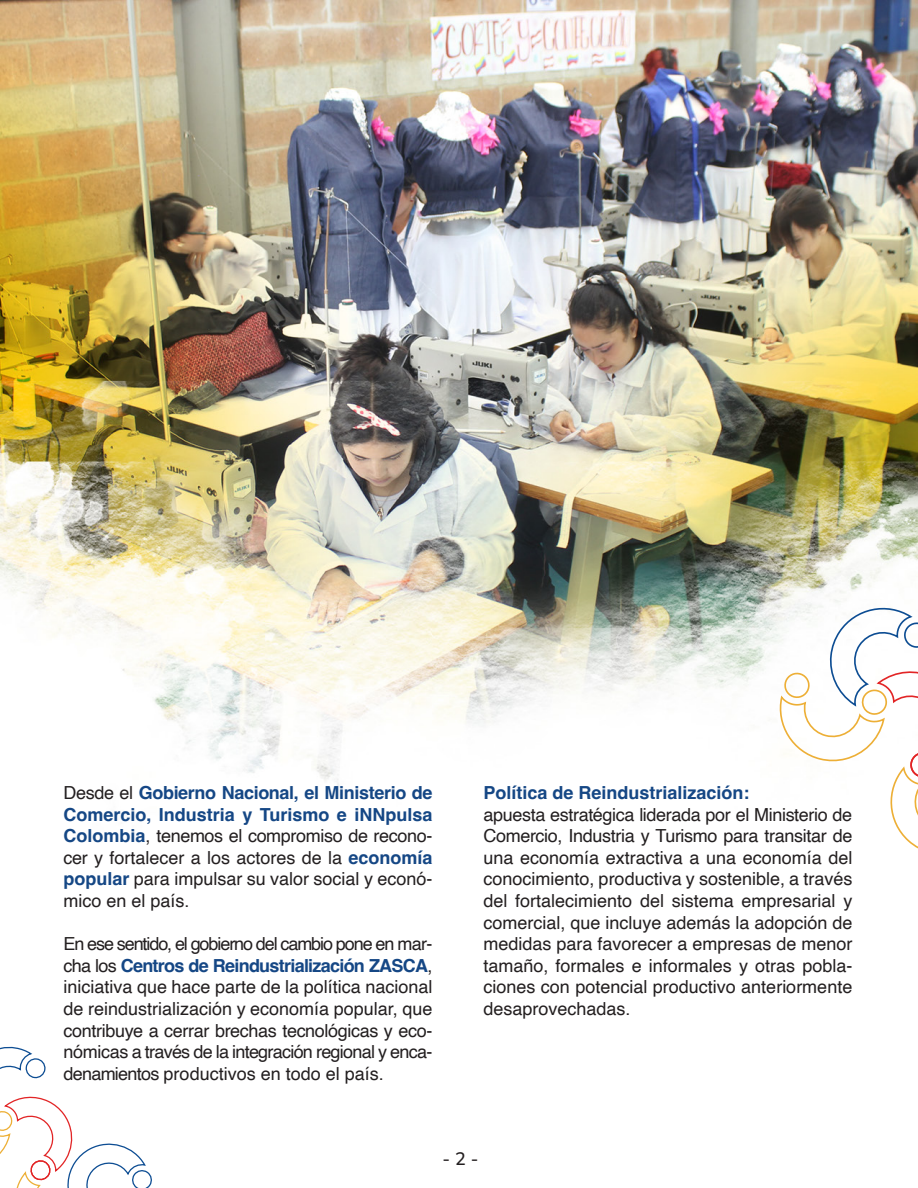
<style>
.page{position:relative;width:918px;height:1188px;background:#fff}
.page>*{position:absolute;margin:0;border:0;box-sizing:border-box;transform-origin:0 0}
.t1{font:18px/21.6px "Helvetica";color:#231f20;text-align:justify}
.t2{font:700 18px "Helvetica";color:#154785}
.t3{font:500 18px "Nunito Sans 10 pt";color:#231f20}
.s1{font-weight:700;color:#154785}
</style>
<div class="page">
<img style="left:0;top:0;width:918px;height:786px">
<svg style="left:776px;top:602px;width:142px;height:247px"></svg>
<svg style="left:0;top:1046px;width:152px;height:142px"></svg>
<p class="t1" style="left:64px;top:782px;width:370px">Desde el <span class="s1">Gobierno Nacional, el Ministerio de Comercio, Industria y Turismo e iNNpulsa Colombia</span>, tenemos el compromiso de recono&shy;cer y fortalecer a los actores de la <span class="s1">economía popular</span> para impulsar su valor social y econó&shy;mico en el país.</p>
<p class="t1" style="left:64px;top:934px;width:370px">En ese sentido, el gobierno del cambio pone en mar&shy;cha los <span class="s1">Centros de Reindustrialización ZASCA</span>, iniciativa que hace parte de la política nacional de reindustrialización y economía popular, que contribuye a cerrar brechas tecnológicas y eco&shy;nómicas a través de la integración regional y enca&shy;denamientos productivos en todo el país.</p>
<p class="t2" style="left:483px;top:782px;width:268px">Política de Reindustrialización:</p>
<p class="t1" style="left:483px;top:804px;width:370px">apuesta estratégica liderada por el Ministerio de Comercio, Industria y Turismo para transitar de una economía extractiva a una economía del conocimiento, productiva y sostenible, a través del fortalecimiento del sistema empresarial y comercial, que incluye además la adopción de medidas para favorecer a empresas de menor tamaño, formales e informales y otras pobla&shy;ciones con potencial productivo anteriormente desaprovechadas.</p>
<p class="t3" style="left:442px;top:1146px;width:37px">- 2 -</p>
</div>
